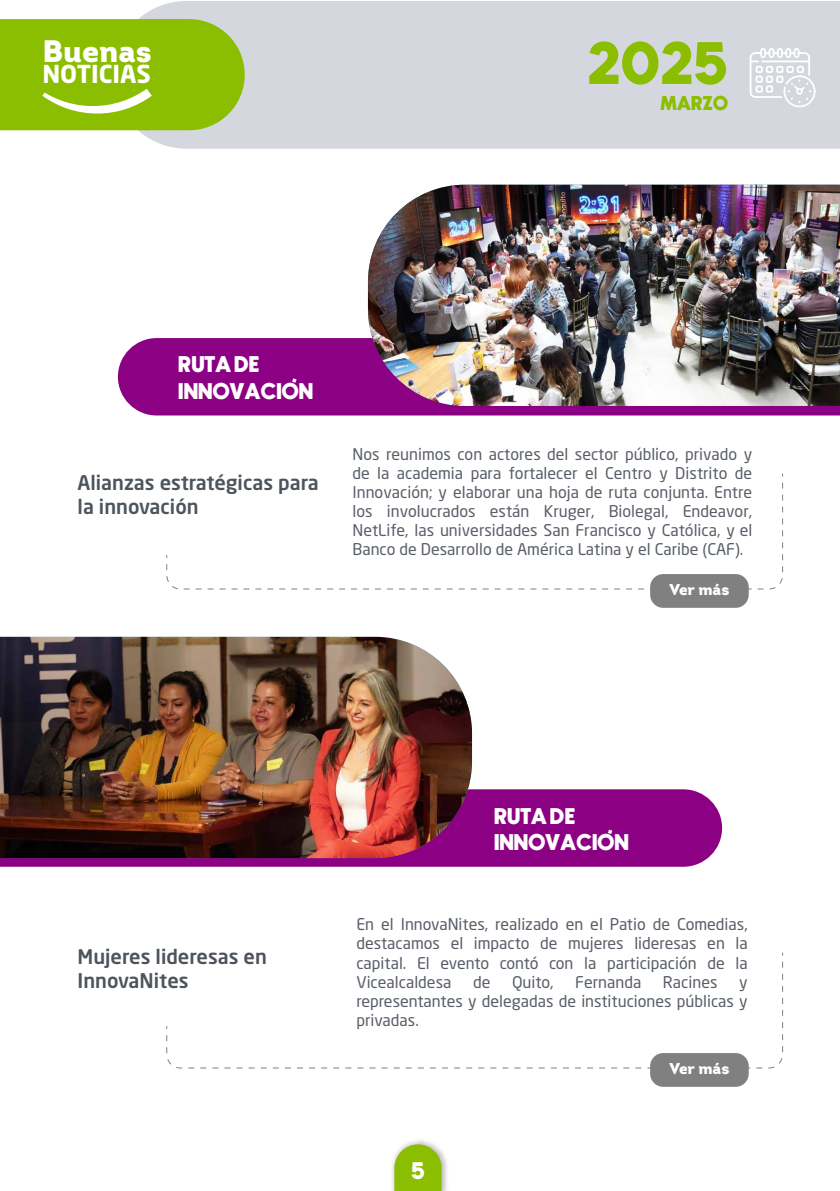
<style>
.page{position:relative;width:840px;height:1191px;background:#fff}
.page>*{position:absolute;margin:0;border:0;box-sizing:border-box;transform-origin:0 0}
.t1{font:59.8px "Newake Demo";color:#8bbd00}
.t2{font:900 31px "Intro";color:#fff}
.t3{font:700 24.4px "Neo Sans Pro";color:#fff}
.t4{font:23.8px "Newake Demo";color:#fff}
.t5{font:22.8px "Newake Demo";color:#fff}
.t6{font:500 20px/24px "Neo Sans Pro";color:#4e545c}
.t7{font:20px "Newake Demo";color:#8bbd00}
.t8{font:16px/19.2px "Neo Sans Pro";color:#585e67;text-align:justify}
.t9{font:900 15.6px "Intro";color:#fff}
</style>
<div class="page">
<div style="left:0;top:789px;width:721px;height:77px;background:#8c0084"></div>
<svg style="left:607px;top:829px;width:5px;height:5px"></svg>
<div style="left:113px;top:1px;width:726px;height:148px;background:#d4d7dd"></div>
<svg style="left:749px;top:47px;width:66px;height:61px"></svg>
<svg style="left:0;top:19px;width:244px;height:111px;background:#91c011"></svg>
<img style="left:392px;top:1140px;width:55px;height:51px">
<svg style="left:394px;top:1144px;width:47px;height:47px;background:#96c21b"></svg>
<div style="left:118px;top:338px;width:721px;height:77px;background:#8c0084"></div>
<svg style="left:292px;top:378px;width:4px;height:5px"></svg>
<img style="left:368px;top:185px;width:471px;height:221px">
<svg style="left:166px;top:555px;width:616px;height:34px"></svg>
<div style="left:649px;top:574px;width:99px;height:34px;background:#808080;border-radius:13px"></div>
<img style="left:0;top:637px;width:472px;height:221px">
<svg style="left:166px;top:1026px;width:616px;height:42px"></svg>
<div style="left:649px;top:1053px;width:99px;height:33px;background:#808080;border-radius:13px"></div>
<h2 class="t2" style="left:42px;top:30px;width:111px">Buenas</h2>
<h3 class="t3" style="left:42px;top:59px;width:110px">NOTICIAS</h3>
<h1 class="t1" style="left:587px;top:41px;width:142px">2025</h1>
<p class="t7" style="left:659px;top:96px;width:69px">MARZO</p>
<h3 class="t5" style="left:178px;top:356px;width:83px">RUTA DE</h3>
<h3 class="t5" style="left:178px;top:383px;width:136px">INNOVACION</h3>
<p class="t6" style="left:77px;top:470px;width:242px">Alianzas estratégicas para la innovación</p>
<p class="t8" style="left:352px;top:444px;width:401px">Nos reunimos con actores del sector público, privado y de la academia para fortalecer el Centro y Distrito de Innovación; y elaborar una hoja de ruta conjunta. Entre los involucrados están Kruger, Biolegal, Endeavor, NetLife, las universidades San Francisco y Católica, y el Banco de Desarrollo de América Latina y el Caribe (CAF).</p>
<p class="t9" style="left:669px;top:579px;width:61px">Ver más</p>
<p class="t6" style="left:77px;top:944px;width:191px">Mujeres lideresas en<br>InnovaNites</p>
<h3 class="t5" style="left:493px;top:807px;width:83px">RUTA DE</h3>
<h3 class="t5" style="left:493px;top:834px;width:136px">INNOVACION</h3>
<p class="t8" style="left:356px;top:914px;width:392px">En el InnovaNites, realizado en el Patio de Comedias, destacamos el impacto de mujeres lideresas en la capital. El evento contó con la participación de la Vicealcaldesa</p>
<p class="t8" style="left:473px;top:972px;width:19px">de</p>
<p class="t8" style="left:511px;top:972px;width:43px">Quito,</p>
<p class="t8" style="left:575px;top:972px;width:68px">Fernanda</p>
<p class="t8" style="left:662px;top:972px;width:56px">Racines</p>
<p class="t8" style="left:356px;top:972px;width:392px;text-indent:382px">y representantes y delegadas de instituciones públicas y privadas.</p>
<h3 class="t4" style="left:411px;top:1161px;width:15px">5</h3>
<p class="t9" style="left:669px;top:1058px;width:61px">Ver más</p>
</div>
